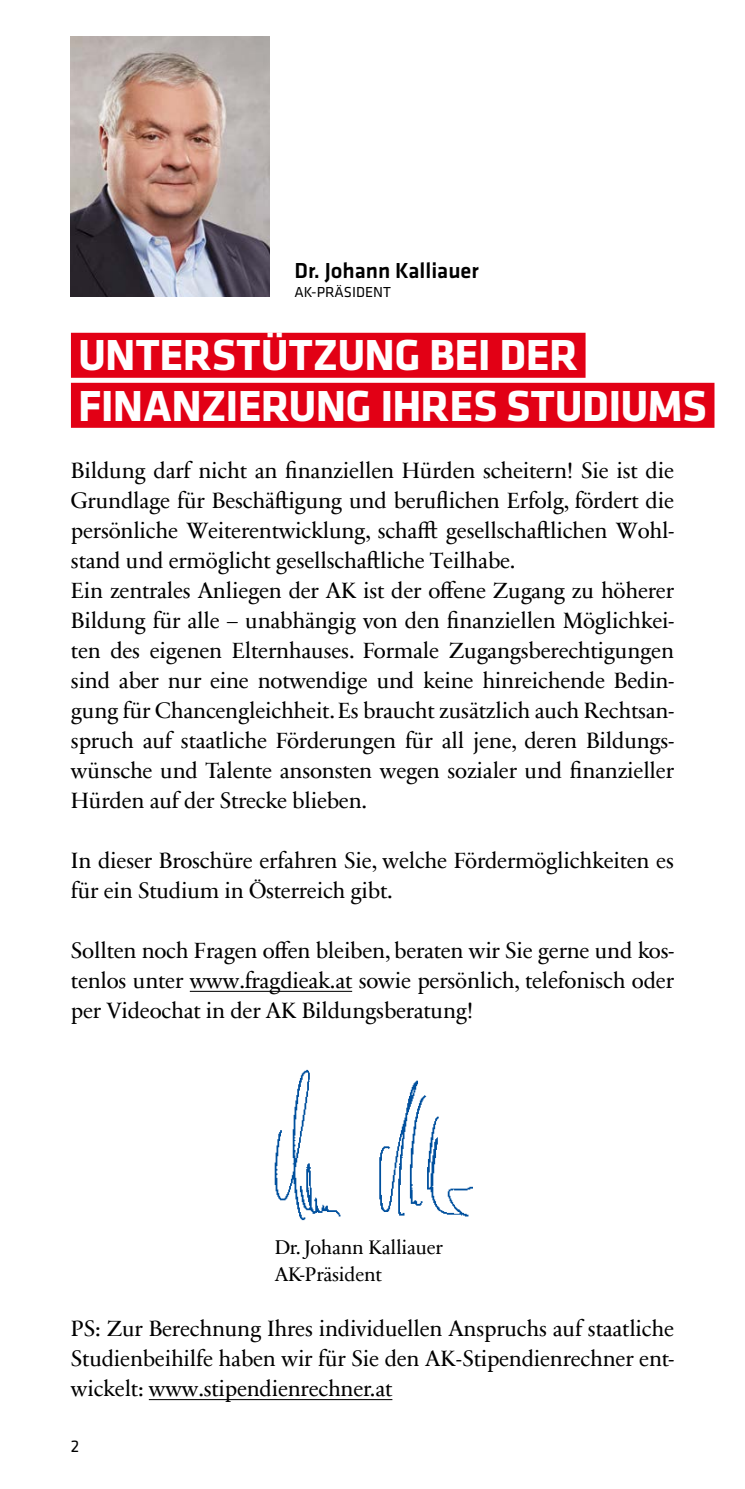
<style>
.page{position:relative;width:745px;height:1489px;background:#fff}
.page>*{position:absolute;margin:0;border:0;box-sizing:border-box;transform-origin:0 0}
.t1{font:700 45px/50px "Klavika Basic";letter-spacing:-.015em;color:#fff}
.t2{font:22.5px/30px "Sabon Next Com";letter-spacing:-.01em;color:#000}
.t3{font:500 22.5px "Klavika Basic";color:#000}
.t4{font:20px/27.5px "Sabon Next Com";letter-spacing:-.01em;color:#000}
.t5{font:17.5px "Klavika Basic";color:#000}
.t6{font:15px "Klavika Basic";color:#000}
</style>
<div class="page">
<hr style="left:190px;top:990px;width:162px;height:1px;background:#000">
<div style="left:71px;top:333px;width:514px;height:45px;background:#e20015"></div>
<div style="left:71px;top:383px;width:643px;height:45px;background:#e20015"></div>
<img style="left:274px;top:1069px;width:198px;height:151px">
<img style="left:71px;top:36px;width:198px;height:260px">
<hr style="left:149px;top:1398px;width:243px;height:1px;background:#000">
<p class="t3" style="left:294px;top:256px;width:186px">Dr. Johann Kalliauer</p>
<p class="t6" style="left:294px;top:282px;width:98px">AK-PRÄSIDENT</p>
<h1 class="t1" style="left:78px;top:328px;width:630px">UNTERSTÜTZUNG BEI DER<br>FINANZIERUNG IHRES STUDIUMS</h1>
<p class="t2" style="left:71px;top:454px;width:604px">Bildung darf nicht an finanziellen Hürden scheitern! Sie ist die Grundlage für Beschäftigung und beruflichen Erfolg, fördert die persönliche Weiterentwicklung, schafft gesellschaftlichen Wohl&shy;stand und ermöglicht gesellschaftliche Teilhabe.<br>Ein zentrales Anliegen der AK ist der offene Zugang zu höherer Bildung für alle – unabhängig von den finanziellen Möglichkei&shy;ten des eigenen Elternhauses. Formale Zugangsberechtigungen sind aber nur eine notwendige und keine hinreichende Bedin&shy;gung für Chancengleichheit. Es braucht zusätzlich auch Rechtsan&shy;spruch auf staatliche Förderungen für all jene, deren Bildungs&shy;wünsche und Talente ansonsten wegen sozialer und finanzieller Hürden auf der Strecke blieben.</p>
<p class="t2" style="left:71px;top:844px;width:604px">In dieser Broschüre erfahren Sie, welche Fördermöglichkeiten es für ein Studium in Österreich gibt.</p>
<p class="t2" style="left:71px;top:934px;width:604px;text-align:justify">Sollten noch Fragen offen bleiben, beraten wir Sie gerne und kos&shy;tenlos unter www.fragdieak.at sowie persönlich, telefonisch oder per Videochat in der AK Bildungsberatung!</p>
<p class="t4" style="left:274px;top:1232px;width:170px">Dr. Johann Kalliauer<br>AK-Präsident</p>
<p class="t2" style="left:71px;top:1312px;width:604px;text-align:justify">PS: Zur Berechnung Ihres individuellen Anspruchs auf staatliche Studienbeihilfe haben wir für Sie den AK-Stipendienrechner ent&shy;wickelt: www.stipendienrechner.at</p>
<p class="t5" style="left:71px;top:1434px;width:10px">2</p>
</div>
